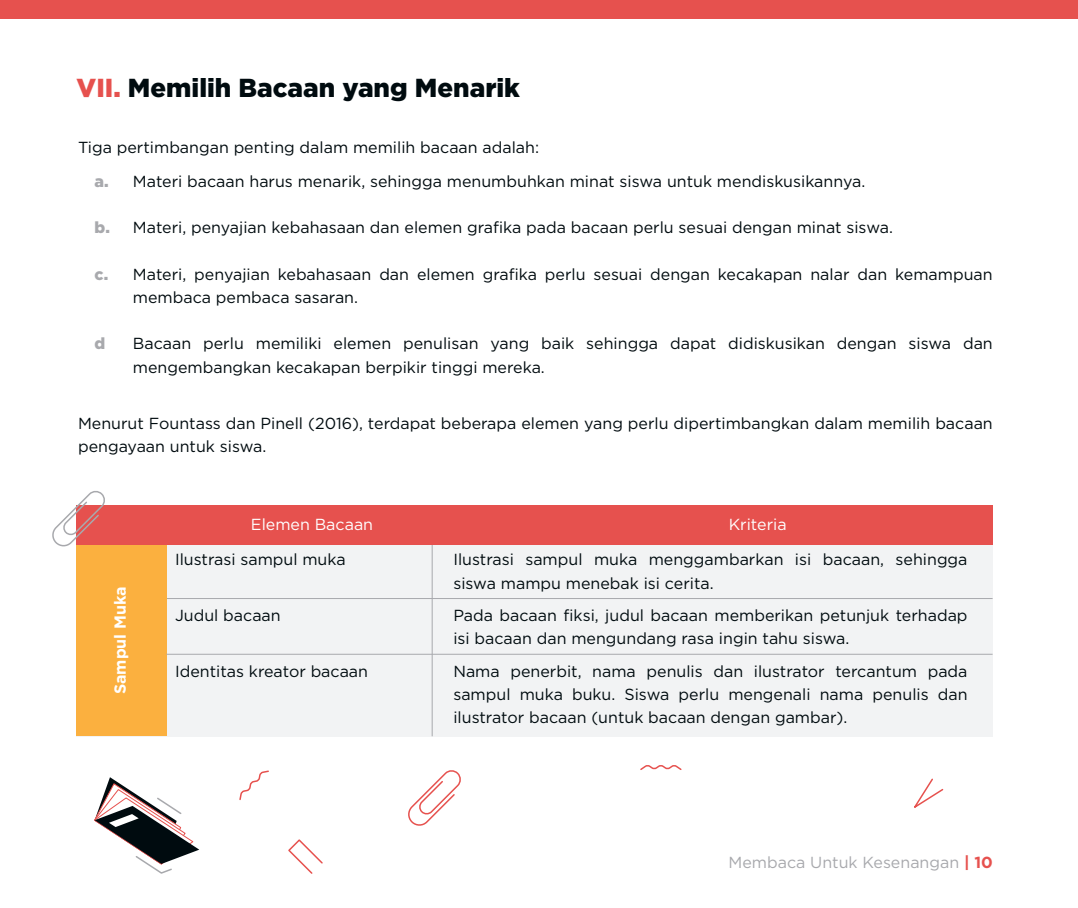
<style>
.page{position:relative;width:1078px;height:908px;background:#fff}
.page>*{position:absolute;margin:0;border:0;box-sizing:border-box;transform-origin:0 0}
.t1{font:900 26px "Gotham";color:#000b0f}
.t2{font:16px/23.2px "Gotham";color:#000b0f}
.t3{font:16px "Gotham";color:#a8a9ad}
.t4{font:16px "Gotham";color:#fff}
.t5{font:700 16px "Gotham";color:#fff}
.t6{font:900 16px "Gotham";color:#a8a9ad}
.s1{color:#e6514e}
.s2{font-weight:700;color:#e6514e}
</style>
<div class="page">
<div style="left:76px;top:505px;width:916px;height:231px;background:#f2f3f4"></div>
<hr style="left:431px;top:505px;width:1px;height:231px;background:#a8a9ad">
<hr style="left:166px;top:597px;width:826px;height:1px;background:#a8a9ad">
<div style="left:76px;top:544px;width:90px;height:192px;background:#fbb03f"></div>
<div style="left:76px;top:505px;width:916px;height:39px;background:#e6514e"></div>
<hr style="left:166px;top:653px;width:826px;height:1px;background:#a8a9ad">
<div style="left:0;top:0;width:1077px;height:19px;background:#e6514e"></div>
<svg style="left:408px;top:770px;width:53px;height:56px"></svg>
<svg style="left:52px;top:491px;width:55px;height:56px"></svg>
<svg style="left:288px;top:839px;width:35px;height:35px"></svg>
<svg style="left:914px;top:778px;width:30px;height:30px"></svg>
<svg style="left:640px;top:765px;width:42px;height:5px"></svg>
<svg style="left:239px;top:770px;width:30px;height:30px"></svg>
<svg style="left:94px;top:777px;width:105px;height:97px"></svg>
<h1 class="t1" style="left:76px;top:69px;width:445px"><span class="s1">VII.</span> Memilih Bacaan yang Menarik</h1>
<p class="t2" style="left:78px;top:135px;width:462px">Tiga pertimbangan penting dalam memilih bacaan adalah:</p>
<p class="t6" style="left:95px;top:170px;width:16px">a.</p>
<p class="t6" style="left:95px;top:216px;width:17px">b.</p>
<p class="t6" style="left:95px;top:263px;width:15px">c.</p>
<p class="t6" style="left:95px;top:332px;width:12px">d</p>
<p class="t2" style="left:133px;top:169px;width:733px">Materi bacaan harus menarik, sehingga menumbuhkan minat siswa untuk mendiskusikannya.</p>
<p class="t2" style="left:133px;top:215px;width:761px">Materi, penyajian kebahasaan dan elemen grafika pada bacaan perlu sesuai dengan minat siswa.</p>
<p class="t2" style="left:133px;top:262px;width:861px">Materi, penyajian kebahasaan dan elemen grafika perlu sesuai dengan kecakapan nalar dan kemampuan membaca pembaca sasaran.</p>
<p class="t2" style="left:133px;top:331px;width:861px">Bacaan perlu memiliki elemen penulisan yang baik sehingga dapat didiskusikan dengan siswa dan mengembangkan kecakapan berpikir tinggi mereka.</p>
<p class="t2" style="left:78px;top:411px;width:916px">Menurut Fountass dan Pinell (2016), terdapat beberapa elemen yang perlu dipertimbangkan dalam memilih bacaan pengayaan untuk siswa.</p>
<p class="t5" style="left:109px;top:694px;width:109px;rotate:-90deg">Sampul Muka</p>
<p class="t4" style="left:251px;top:514px;width:124px">Elemen Bacaan</p>
<p class="t2" style="left:175px;top:547px;width:172px">Ilustrasi sampul muka</p>
<p class="t2" style="left:453px;top:547px;width:515px">Ilustrasi sampul muka menggambarkan isi bacaan, sehingga siswa mampu menebak isi cerita.</p>
<p class="t2" style="left:175px;top:603px;width:107px">Judul bacaan</p>
<p class="t2" style="left:453px;top:603px;width:515px">Pada bacaan fiksi, judul bacaan memberikan petunjuk terhadap isi bacaan dan mengundang rasa ingin tahu siswa.</p>
<p class="t2" style="left:175px;top:659px;width:194px">Identitas kreator bacaan</p>
<p class="t2" style="left:453px;top:659px;width:515px;text-align:justify">Nama penerbit, nama penulis dan ilustrator tercantum pada sampul muka buku. Siswa perlu mengenali nama penulis dan ilustrator bacaan (untuk bacaan dengan gambar).</p>
<p class="t4" style="left:728px;top:514px;width:59px">Kriteria</p>
<p class="t3" style="left:728px;top:851px;width:266px">Membaca Untuk Kesenangan <span class="s2">| 10</span></p>
</div>
